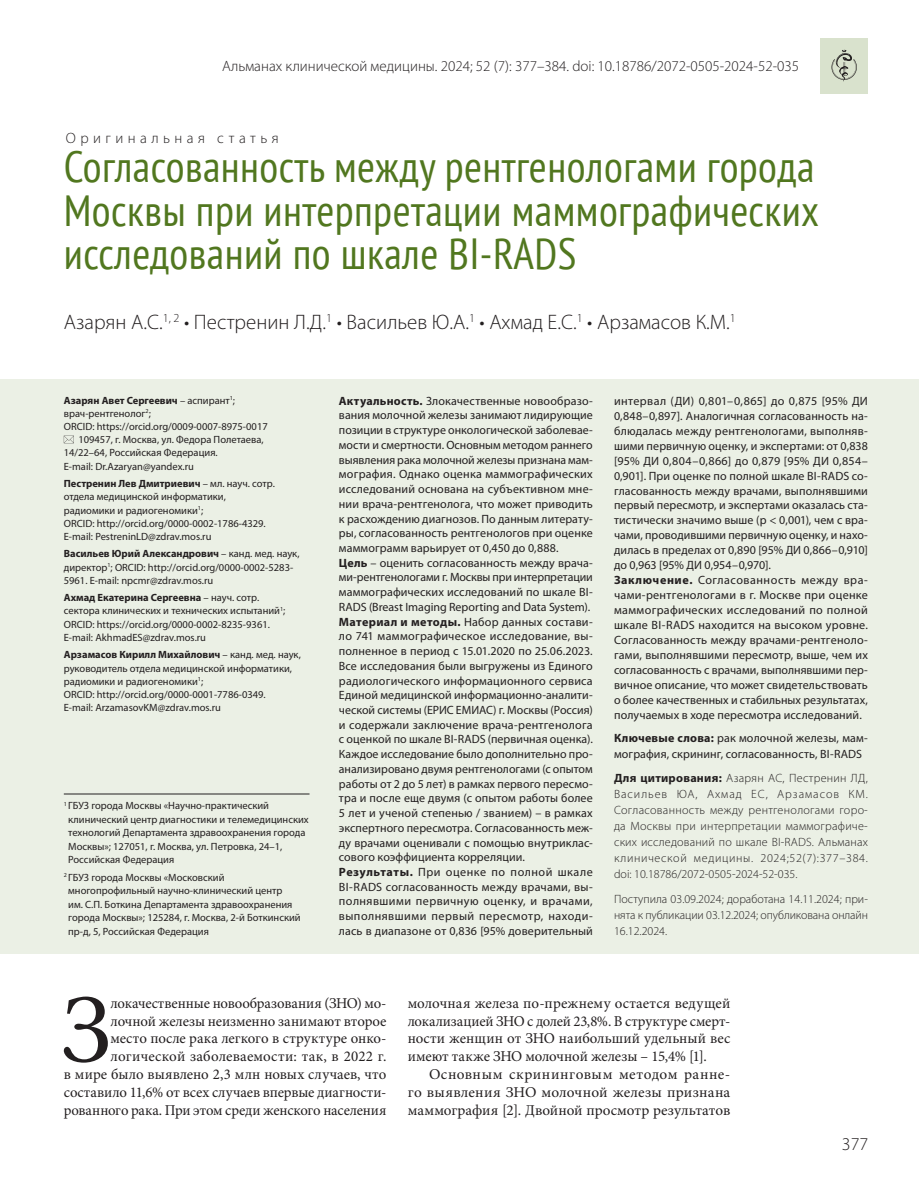
<style>
.page{position:relative;width:919px;height:1191px;background:#fff}
.page>*{position:absolute;margin:0;border:0;box-sizing:border-box;transform-origin:0 0}
.Main-00{font:97.2px "Minion Pro";color:#231f20}
.Заголовок-1{font:condensed 43.5px/43.5px "PT Sans";letter-spacing:.01em;color:#51771f;text-align:justify}
.Авторы_Фамилии{font:300 21px "Myriad Pro";color:#231f20}
.Загаловок-2{font:300 18px "Myriad Pro";color:#231f20}
.Main-00-2{font:15px/17.9px "Minion Pro";letter-spacing:-.005em;color:#231f20;text-align:right}
.Main{font:15px/17.9px "Minion Pro";letter-spacing:.005em;color:#231f20;text-align:justify}
.t1{font:300 15px "Myriad Pro";color:#231f20}
.t2{font:300 15px "Myriad Pro";letter-spacing:.295em;color:#231f20}
.Резюме{font:12px/14.7px "Myriad Pro";letter-spacing:.01em;color:#231f20;text-align:justify}
.doi{font:300 12px/16px "Myriad Pro";color:#231f20;text-align:justify}
.Авторы_Регалии{font:10.5px/13.2px "Myriad Pro";color:#231f20}
.Сноска-1{font:10.5px/13.5px "Myriad Pro";color:#231f20}
.Сноска-2{font:10.5px/13.5px "Myriad Pro";color:#231f20}
.Авторы_Регалии-2{font:700 10.5px "Myriad Pro";color:#231f20}
.s1{font-weight:400}
.s2{font-weight:700}
</style>
<div class="page">
<div style="left:0;top:378px;width:918px;height:575px;background:#ebf0e5"></div>
<svg style="left:64px;top:435px;width:10px;height:8px"></svg>
<hr style="left:64px;top:793px;width:245px;height:1px;background:#231f20">
<div style="left:820px;top:38px;width:47px;height:55px;background:#d9e2cd"></div>
<svg style="left:831px;top:50px;width:25px;height:32px"></svg>
<p class="t1" style="left:222px;top:57px;width:578px">Альманах клинической медицины. 2024; 52 (7): 377–384. doi: 10.18786/2072-0505-2024-52-035</p>
<p class="t2" style="left:66px;top:129px;width:214px">Оригинальная статья</p>
<p class="Заголовок-1" style="left:64px;top:144px;width:756px">Согласованность между рентгенологами города Москвы при интерпретации маммографических исследований по шкале BI-RADS</p>
<p class="Авторы_Фамилии" style="left:64px;top:309px;width:673px">Азарян А.С.<sup>1,</sup> <sup>2</sup> • Пестренин Л.Д.<sup>1</sup> • Васильев Ю.А.<sup>1</sup> • Ахмад Е.С.<sup>1</sup> • Арзамасов К.М.<sup>1</sup></p>
<p class="Авторы_Регалии-2" style="left:64px;top:393px;width:173px">Азарян Авет Сергеевич <span class="s1">– аспирант</span><sup>1</sup><span class="s1">;</span></p>
<p class="Авторы_Регалии" style="left:64px;top:406px;width:89px">врач-рентгенолог<sup>2</sup>;</p>
<p class="Авторы_Регалии" style="left:64px;top:420px;width:205px">ORCID: https://orcid.org/0009-0007-8975-0017</p>
<p class="Авторы_Регалии" style="left:78px;top:433px;width:187px">109457, г. Москва, ул. Федора Полетаева,</p>
<p class="Авторы_Регалии" style="left:64px;top:446px;width:155px">14/22–64, Российская Федерация.</p>
<p class="Авторы_Регалии" style="left:64px;top:459px;width:132px">E-mail: Dr.Azaryan@yandex.ru</p>
<p class="Авторы_Регалии" style="left:64px;top:477px;width:213px"><span class="s2">Пестренин Лев Дмитриевич</span> – мл. науч. сотр. отдела медицинской информатики, радиомики и радиогеномики<sup>1</sup>;<br>ORCID: http://orcid.org/0000-0002-1786-4329.<br>E-mail: PestreninLD@zdrav.mos.ru</p>
<p class="Авторы_Регалии" style="left:64px;top:547px;width:237px"><span class="s2">Васильев Юрий Александрович</span> – канд. мед. наук, директор<sup>1</sup>; ORCID: http://orcid.org/0000-0002-5283-<br>5961. E-mail: npcmr@zdrav.mos.ru</p>
<p class="Авторы_Регалии" style="left:64px;top:591px;width:223px"><span class="s2">Ахмад Екатерина Сергеевна</span> – науч. сотр. сектора клинических и технических испытаний<sup>1</sup>; ORCID: https://orcid.org/0000-0002-8235-9361.<br>E-mail: AkhmadES@zdrav.mos.ru</p>
<p class="Авторы_Регалии" style="left:64px;top:648px;width:238px"><span class="s2">Арзамасов Кирилл Михайлович</span> – канд. мед. наук, руководитель отдела медицинской информатики, радиомики и радиогеномики<sup>1</sup>;<br>ORCID: http://orcid.org/0000-0001-7786-0349.<br>E-mail: ArzamasovKM@zdrav.mos.ru</p>
<p class="Сноска-1" style="left:68px;top:798px;width:242px;text-indent:-4px"><sup>1</sup> ГБУЗ города Москвы «Научно-практический клинический центр диагностики и телемедицинских технологий Департамента здравоохранения города Москвы»; 127051, г. Москва, ул. Петровка, 24–1, Российская Федерация</p>
<p class="Сноска-2" style="left:68px;top:870px;width:234px;text-indent:-4px"><sup>2</sup> ГБУЗ города Москвы «Московский многопрофильный научно-клинический центр<br>им. С.П. Боткина Департамента здравоохранения города Москвы»; 125284, г. Москва, 2-й Боткинский пр-д, 5, Российская Федерация</p>
<p class="Резюме" style="left:339px;top:393px;width:255px"><span class="s2">Актуальность.</span> Злокачественные новообразо&shy;вания молочной железы занимают лидирующие позиции в структуре онкологической заболевае&shy;мости и смертности. Основным методом раннего выявления рака молочной железы признана мам&shy;мография. Однако оценка маммографических исследований основана на субъективном мне&shy;нии врача-рентгенолога, что может приводить к расхождению диагнозов. По данным литерату&shy;ры, согласованность рентгенологов при оценке маммограмм варьирует от 0,450 до 0,888.</p>
<p class="Резюме" style="left:339px;top:555px;width:255px"><span class="s2">Цель</span> – оценить согласованность между врача&shy;ми-рентгенологами г. Москвы при интерпретации маммографических исследований по шкале BI-RADS (Breast Imaging Reporting and Data System).</p>
<p class="Резюме" style="left:339px;top:614px;width:255px"><span class="s2">Материал и методы.</span> Набор данных состави&shy;ло 741 маммографическое исследование, вы&shy;полненное в период с 15.01.2020 по 25.06.2023.<br>Все исследования были выгружены из Единого радиологического информационного сервиса Единой медицинской информационно-аналити&shy;ческой системы (ЕРИС ЕМИАС) г. Москвы (Россия) и содержали заключение врача-рентгенолога с оценкой по шкале BI-RADS (первичная оценка).<br>Каждое исследование было дополнительно про&shy;анализировано двумя рентгенологами (с опытом работы от 2 до 5 лет) в рамках первого пересмо&shy;тра и после еще двумя (с опытом работы более 5 лет и ученой степенью / званием) – в рамках экспертного пересмотра. Согласованность меж&shy;ду врачами оценивали с помощью внутриклас&shy;сового коэффициента корреляции.</p>
<p class="Резюме" style="left:339px;top:864px;width:255px"><span class="s2">Результаты.</span> При оценке по полной шкале BI-RADS согласованность между врачами, вы&shy;полнявшими первичную оценку, и врачами, выполнявшими первый пересмотр, находи&shy;лась в диапазоне от 0,836 [95% доверительный</p>
<p class="Резюме" style="left:614px;top:393px;width:255px">интервал (ДИ) 0,801–0,865] до 0,875 [95% ДИ 0,848–0,897]. Аналогичная согласованность на&shy;блюдалась между рентгенологами, выполняв&shy;шими первичную оценку, и экспертами: от 0,838 [95% ДИ 0,804–0,866] до 0,879 [95% ДИ 0,854– 0,901]. При оценке по полной шкале BI-RADS со&shy;гласованность между врачами, выполнявшими первый пересмотр, и экспертами оказалась ста&shy;тистически значимо выше (p &lt; 0,001), чем с вра&shy;чами, проводившими первичную оценку, и нахо&shy;дилась в пределах от 0,890 [95% ДИ 0,866–0,910] до 0,963 [95% ДИ 0,954–0,970].</p>
<p class="Резюме" style="left:614px;top:572px;width:255px"><span class="s2">Заключение.</span> Согласованность между вра&shy;чами-рентгенологами в г. Москве при оценке маммографических исследований по полной шкале BI-RADS находится на высоком уровне.<br>Согласованность между врачами-рентгеноло&shy;гами, выполнявшими пересмотр, выше, чем их согласованность с врачами, выполнявшими пер&shy;вичное описание, что может свидетельствовать о более качественных и стабильных результатах, получаемых в ходе пересмотра исследований.</p>
<p class="Резюме" style="left:614px;top:730px;width:255px;line-height:15.3px"><span class="s2">Ключевые слова:</span> рак молочной железы, мам&shy;мография, скрининг, согласованность, BI-RADS</p>
<p class="doi" style="left:614px;top:770px;width:255px"><span class="s2">Для цитирования:</span> Азарян АС, Пестренин ЛД, Васильев ЮА, Ахмад ЕС, Арзамасов КМ.<br>Согласованность между рентгенологами горо&shy;да Москвы при интерпретации маммографиче&shy;ских исследований по шкале BI-RADS. Альманах клинической медицины. 2024;52(7):377–384. doi: 10.18786/2072-0505-2024-52-035.</p>
<p class="doi" style="left:614px;top:890px;width:255px">Поступила 03.09.2024; доработана 14.11.2024; при&shy;нята к публикации 03.12.2024; опубликована онлайн 16.12.2024.</p>
<p class="Main-00" style="left:61px;top:965px;width:52px">З</p>
<p class="Main-00-2" style="left:64px;top:994px;width:324px">локачественные новообразования (ЗНО) мо&shy;лочной железы неизменно занимают второе<br>место после рака легкого в структуре онко&shy;логической заболеваемости: так, в 2022 г.<br>в мире было выявлено 2,3 млн новых случаев, что составило 11,6% от всех случаев впервые диагности&shy;рованного рака. При этом среди женского населения</p>
<p class="Main-00-2" style="left:407px;top:994px;width:324px;text-align:justify">молочная железа по-прежнему остается ведущей локализацией ЗНО с долей 23,8%. В структуре смерт&shy;ности женщин от ЗНО наибольший удельный вес имеют также ЗНО молочной железы – 15,4% [1].</p>
<p class="Main" style="left:407px;top:1065px;width:324px;text-indent:21px">Основным скрининговым методом ранне&shy;го выявления ЗНО молочной железы признана маммография [2]. Двойной просмотр результатов</p>
<p class="Загаловок-2" style="left:841px;top:1133px;width:28px">377</p>
</div>
